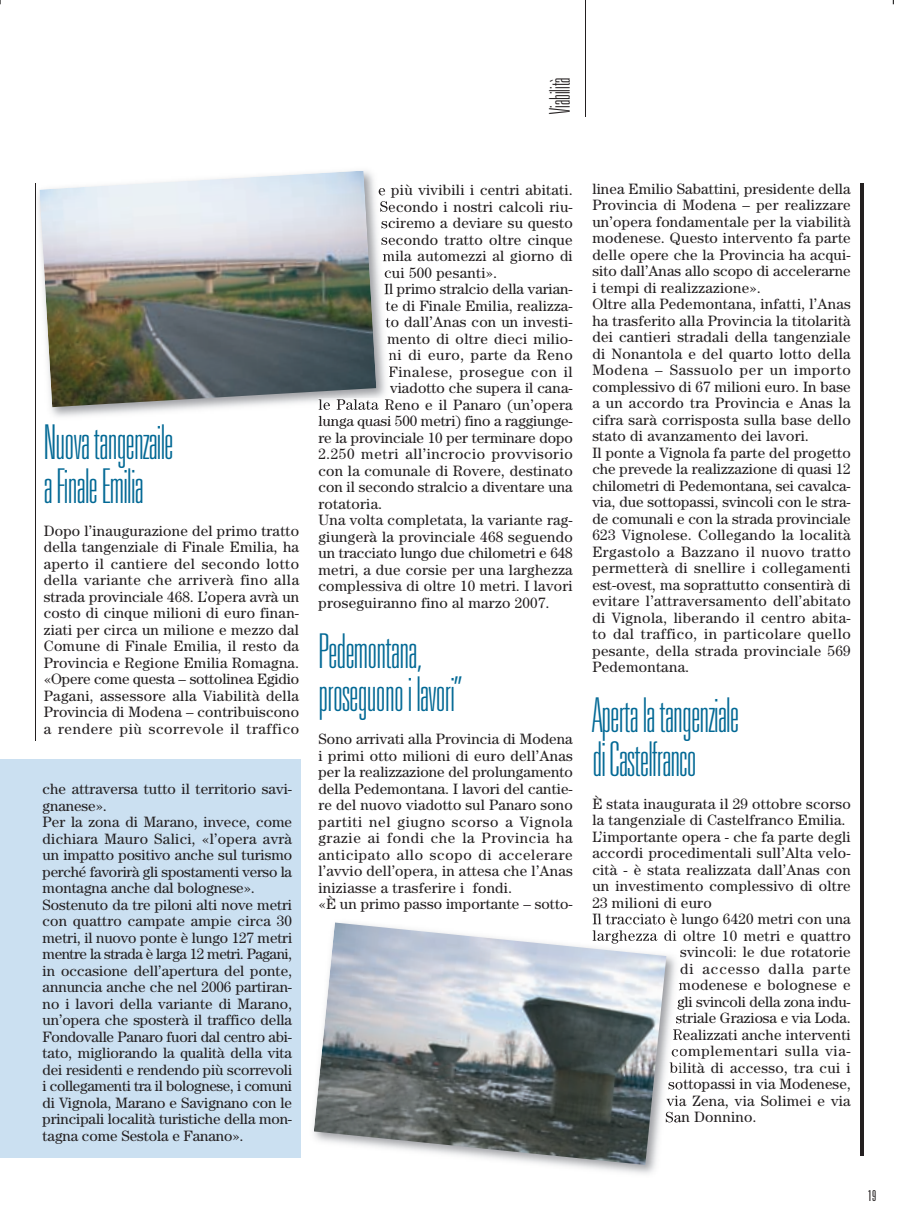
<style>
.page{position:relative;width:902px;height:1231px;background:#fff}
.page>*{position:absolute;margin:0;border:0;box-sizing:border-box;transform-origin:0 0}
.t1{font:100 ultra-condensed 48px/43.5px "Univers LT Std";letter-spacing:-.015em;color:#036995}
.t2{font:100 ultra-condensed 28.5px "Univers LT Std";color:#231f20}
.t3{font:15px/16.5px "Century Std";letter-spacing:.015em;color:#231f20}
.t4{font:15px "Century Std";letter-spacing:-.005em;color:#231f20}
.t5{font:15px "Century Std";letter-spacing:.045em;color:#231f20}
.t6{font:15px "Century Std";letter-spacing:.04em;color:#231f20}
.t7{font:15px "Century Std";letter-spacing:-.01em;color:#231f20}
.t8{font:15px "Century Std";letter-spacing:.035em;color:#231f20}
.t9{font:15px "Century Std";letter-spacing:.06em;color:#231f20}
.t10{font:300 ultra-condensed 15px "Univers LT Std";color:#231f20}
</style>
<div class="page">
<hr style="left:585px;top:0;width:1px;height:117px;background:#231f20">
<div style="left:0;top:759px;width:301px;height:398px;background:#cbe0f1"></div>
<img style="left:38px;top:196px;width:352px;height:221px">
<svg style="left:378px;top:188px;width:12px;height:24px"></svg>
<svg style="left:381px;top:218px;width:9px;height:109px"></svg>
<svg style="left:387px;top:333px;width:3px;height:11px"></svg>
<svg style="left:389px;top:350px;width:1px;height:30px"></svg>
<img style="left:319px;top:410px;width:71px;height:3px">
<img style="left:319px;top:399px;width:71px;height:11px">
<img style="left:319px;top:416px;width:68px;height:5px">
<img style="left:39px;top:171px;width:337px;height:236px">
<hr style="left:860px;top:183px;width:3px;height:973px;background:#231f20">
<hr style="left:35px;top:183px;width:1px;height:557px;background:#231f20">
<img style="left:569px;top:955px;width:110px;height:219px">
<img style="left:594px;top:918px;width:83px;height:6px">
<img style="left:672px;top:930px;width:5px;height:11px">
<img style="left:666px;top:930px;width:6px;height:11px">
<svg style="left:676px;top:980px;width:4px;height:43px"></svg>
<svg style="left:673px;top:1029px;width:6px;height:11px"></svg>
<img style="left:669px;top:1073px;width:10px;height:3px">
<svg style="left:669px;top:1046px;width:10px;height:27px"></svg>
<svg style="left:666px;top:1079px;width:13px;height:43px"></svg>
<img style="left:314px;top:922px;width:352px;height:244px">
<h2 class="t2" style="left:548px;top:114px;width:38px;rotate:-90deg">Viabilità</h2>
<h1 class="t1" style="left:44px;top:424px;width:131px">Nuova tangenzaile a Finale Emilia</h1>
<p class="t3" style="left:44px;top:524px;width:257px;text-align:justify">Dopo l’inaugurazione del primo tratto della tangenziale di Finale Emilia, ha aperto il cantiere del secondo lotto della variante che arriverà fino alla strada provinciale 468. L’opera avrà un costo di cinque milioni di euro finan&shy;ziati per circa un milione e mezzo dal Comune di Finale Emilia, il resto da Provincia e Regione Emilia Romagna. «Opere come questa – sottolinea Egidio Pagani, assessore alla Viabilità della Provincia di Modena – contribuiscono a rendere più scorrevole il traffico</p>
<p class="t3" style="left:43px;top:782px;width:251px">che attraversa tutto il territorio savi&shy;gnanese».<br>Per la zona di Marano, invece, come dichiara Mauro Salici, «l’opera avrà un impatto positivo anche sul turismo perché favorirà gli spostamenti verso la montagna anche dal bolognese».<br>Sostenuto da tre piloni alti nove metri con quattro campate ampie circa 30 metri, il nuovo ponte è lungo 127 metri mentre la strada è larga 12 metri. Pagani, in occasione dell’apertura del ponte, annuncia anche che nel 2006 partiran&shy;no i lavori della variante di Marano, un’opera che sposterà il traffico della Fondovalle Panaro fuori dal centro abi&shy;tato, migliorando la qualità della vita dei residenti e rendendo più scorrevoli i collegamenti tra il bolognese, i comuni di Vignola, Marano e Savignano con le principali località turistiche della mon&shy;tagna come Sestola e Fanano».</p>
<p class="t3" style="left:378px;top:183px;width:196px">e più vivibili i centri abitati.</p>
<p class="t3" style="left:379px;top:200px;width:195px">Secondo i nostri calcoli riu-</p>
<p class="t3" style="left:381px;top:216px;width:193px">sciremo a deviare su questo</p>
<p class="t3" style="left:381px;top:233px;width:193px">secondo tratto oltre cinque</p>
<p class="t3" style="left:382px;top:249px;width:192px">mila automezzi al giorno di</p>
<p class="t3" style="left:384px;top:266px;width:115px">cui 500 pesanti».</p>
<p class="t3" style="left:384px;top:282px;width:190px">Il primo stralcio della varian-</p>
<p class="t3" style="left:385px;top:299px;width:189px">te di Finale Emilia, realizza-</p>
<p class="t3" style="left:385px;top:315px;width:189px">to dall’Anas con un investi-</p>
<p class="t3" style="left:387px;top:332px;width:187px">mento di oltre dieci milio-</p>
<p class="t8" style="left:388px;top:350px;width:186px">ni di euro, parte da Reno</p>
<p class="t5" style="left:388px;top:366px;width:186px">Finalese, prosegue con il</p>
<p class="t3" style="left:390px;top:381px;width:184px">viadotto che supera il cana-</p>
<p class="t3" style="left:318px;top:398px;width:256px">le Palata Reno e il Panaro (un’opera</p>
<p class="t4" style="left:318px;top:416px;width:256px">lunga quasi 500 metri) fino a raggiunge-</p>
<p class="t3" style="left:318px;top:431px;width:256px">re la provinciale 10 per terminare dopo</p>
<p class="t6" style="left:318px;top:449px;width:256px">2.250 metri all’incrocio provvisorio</p>
<p class="t3" style="left:318px;top:464px;width:256px">con la comunale di Rovere, destinato</p>
<p class="t3" style="left:318px;top:480px;width:256px">con il secondo stralcio a diventare una</p>
<p class="t3" style="left:318px;top:497px;width:65px">rotatoria.</p>
<p class="t3" style="left:318px;top:513px;width:256px">Una volta completata, la variante rag-</p>
<p class="t3" style="left:318px;top:530px;width:256px">giungerà la provinciale 468 seguendo</p>
<p class="t4" style="left:318px;top:548px;width:256px">un tracciato lungo due chilometri e 648</p>
<p class="t3" style="left:318px;top:563px;width:256px">metri, a due corsie per una larghezza</p>
<p class="t3" style="left:318px;top:579px;width:256px">complessiva di oltre 10 metri. I lavori</p>
<p class="t3" style="left:318px;top:596px;width:233px">proseguiranno fino al marzo 2007.</p>
<h1 class="t1" style="left:318px;top:632px;width:145px">Pedemontana, proseguono i lavori”</h1>
<p class="t3" style="left:318px;top:732px;width:256px">Sono arrivati alla Provincia di Modena i primi otto milioni di euro dell’Anas per la realizzazione del prolungamento della Pedemontana. I lavori del cantie&shy;re del nuovo viadotto sul Panaro sono partiti nel giugno scorso a Vignola grazie ai fondi che la Provincia ha anticipato allo scopo di accelerare l’avvio dell’opera, in attesa che l’Anas iniziasse a trasferire i fondi.<br>«È un primo passo importante – sotto-</p>
<p class="t3" style="left:592px;top:182px;width:260px">linea Emilio Sabattini, presidente della Provincia di Modena – per realizzare un’opera fondamentale per la viabilità modenese. Questo intervento fa parte delle opere che la Provincia ha acqui&shy;sito dall’Anas allo scopo di accelerarne i tempi di realizzazione».<br>Oltre alla Pedemontana, infatti, l’Anas ha trasferito alla Provincia la titolarità dei cantieri stradali della tangenziale di Nonantola e del quarto lotto della Modena – Sassuolo per un importo complessivo di 67 milioni euro. In base a un accordo tra Provincia e Anas la cifra sarà corrisposta sulla base dello stato di avanzamento dei lavori.<br>Il ponte a Vignola fa parte del progetto che prevede la realizzazione di quasi 12 chilometri di Pedemontana, sei cavalca&shy;via, due sottopassi, svincoli con le stra&shy;de comunali e con la strada provinciale 623 Vignolese. Collegando la località Ergastolo a Bazzano il nuovo tratto permetterà di snellire i collegamenti est-ovest, ma soprattutto consentirà di evitare l’attraversamento dell’abitato di Vignola, liberando il centro abita&shy;to dal traffico, in particolare quello pesante, della strada provinciale 569<br>Pedemontana.</p>
<h1 class="t1" style="left:592px;top:697px;width:148px">Aperta la tangenziale di Castelfranco</h1>
<p class="t3" style="left:592px;top:797px;width:260px">È stata inaugurata il 29 ottobre scorso</p>
<p class="t3" style="left:592px;top:813px;width:255px">la tangenziale di Castelfranco Emilia.</p>
<p class="t3" style="left:592px;top:830px;width:260px">L’importante opera - che fa parte degli</p>
<p class="t3" style="left:592px;top:846px;width:260px">accordi procedimentali sull’Alta velo-</p>
<p class="t3" style="left:592px;top:863px;width:260px">cità - è stata realizzata dall’Anas con</p>
<p class="t3" style="left:592px;top:879px;width:260px">un investimento complessivo di oltre</p>
<p class="t3" style="left:592px;top:896px;width:121px">23 milioni di euro</p>
<p class="t3" style="left:592px;top:912px;width:260px">Il tracciato è lungo 6420 metri con una</p>
<p class="t3" style="left:592px;top:929px;width:260px">larghezza di oltre 10 metri e quattro</p>
<p class="t3" style="left:680px;top:945px;width:172px">svincoli: le due rotatorie</p>
<p class="t9" style="left:680px;top:963px;width:172px">di accesso dalla parte</p>
<p class="t3" style="left:678px;top:978px;width:173px">modenese e bolognese e</p>
<p class="t7" style="left:677px;top:996px;width:175px">gli svincoli della zona indu-</p>
<p class="t4" style="left:675px;top:1013px;width:177px">striale Graziosa e via Loda.</p>
<p class="t3" style="left:672px;top:1028px;width:180px">Realizzati anche interventi</p>
<p class="t5" style="left:671px;top:1046px;width:181px">complementari sulla via-</p>
<p class="t3" style="left:669px;top:1061px;width:182px">bilità di accesso, tra cui i</p>
<p class="t3" style="left:668px;top:1077px;width:184px">sottopassi in via Modenese,</p>
<p class="t3" style="left:666px;top:1094px;width:186px">via Zena, via Solimei e via</p>
<p class="t3" style="left:665px;top:1110px;width:93px">San Donnino.</p>
<p class="t10" style="left:868px;top:1190px;width:10px">19</p>
</div>
